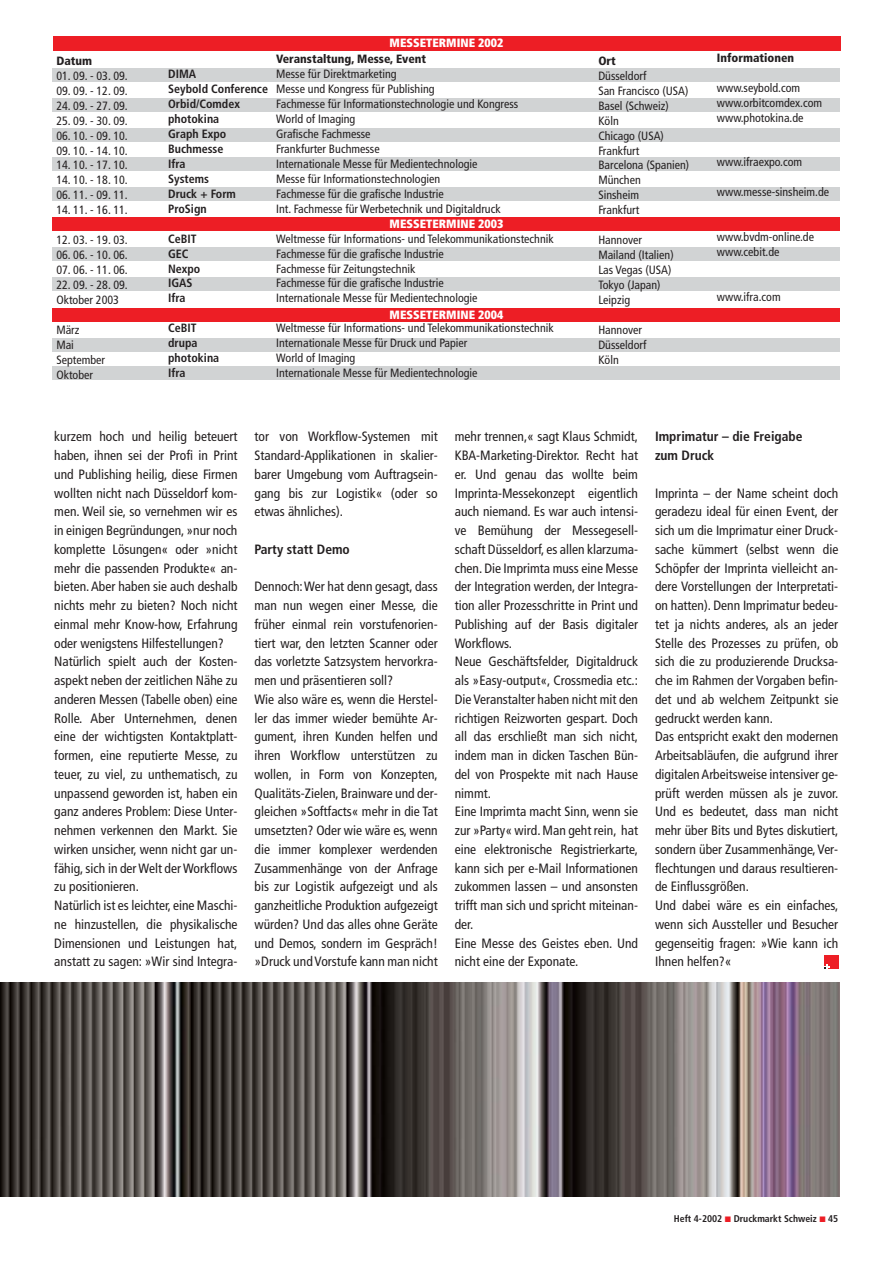
<style>
.page{position:relative;width:893px;height:1262px;background:#fff}
.page>*{position:absolute;margin:0;border:0;box-sizing:border-box;transform-origin:0 0}
.t1{font:condensed 13.5px/18.8px "Frutiger";color:#231f20}
.t2{font:700 condensed 13.5px/18.8px "Frutiger";color:#231f20}
.t3{font:condensed 12px/15px "Frutiger";color:#231f20}
.t4{font:700 condensed 12px "Frutiger";color:#231f20}
.t5{font:900 condensed 12px "Frutiger";color:#fff}
.t6{font:900 condensed 12px "Frutiger";color:#231f20}
.t7{font:700 condensed 9.75px "Frutiger";color:#231f20}
.s1{font-weight:700}
</style>
<div class="page">
<img style="left:0;top:982px;width:839px;height:214px">
<div style="left:53px;top:68px;width:786px;height:14px;background:#d1d3d4"></div>
<div style="left:53px;top:98px;width:786px;height:14px;background:#d1d3d4"></div>
<div style="left:53px;top:128px;width:786px;height:13px;background:#d1d3d4"></div>
<div style="left:53px;top:157px;width:786px;height:14px;background:#d1d3d4"></div>
<div style="left:53px;top:187px;width:786px;height:14px;background:#d1d3d4"></div>
<div style="left:53px;top:217px;width:786px;height:14px;background:#ed1e25"></div>
<div style="left:53px;top:247px;width:786px;height:14px;background:#d1d3d4"></div>
<div style="left:53px;top:276px;width:786px;height:14px;background:#d1d3d4"></div>
<div style="left:53px;top:338px;width:786px;height:13px;background:#d1d3d4"></div>
<div style="left:53px;top:308px;width:786px;height:13px;background:#ed1e25"></div>
<div style="left:53px;top:366px;width:786px;height:13px;background:#d1d3d4"></div>
<div style="left:53px;top:36px;width:787px;height:15px;background:#ed1e25"></div>
<div style="left:824px;top:955px;width:14px;height:14px;background:#ed1e25"></div>
<svg style="left:824px;top:964px;width:5px;height:5px"></svg>
<p class="t6" style="left:56px;top:56px;width:37px">Datum</p>
<p class="t3" style="left:56px;top:69px;width:73px">01. 09. - 03. 09.</p>
<p class="t3" style="left:56px;top:84px;width:73px">09. 09. - 12. 09.</p>
<p class="t3" style="left:56px;top:99px;width:73px">24. 09. - 27. 09.</p>
<p class="t3" style="left:56px;top:114px;width:73px">25. 09. - 30. 09.</p>
<p class="t3" style="left:56px;top:129px;width:73px">06. 10. - 09. 10.</p>
<p class="t3" style="left:56px;top:144px;width:73px">09. 10. - 14. 10.</p>
<p class="t3" style="left:56px;top:159px;width:73px">14. 10. - 17. 10.</p>
<p class="t3" style="left:56px;top:174px;width:73px">14. 10. - 18. 10.</p>
<p class="t3" style="left:56px;top:189px;width:73px">06. 11. - 09. 11.</p>
<p class="t3" style="left:56px;top:203px;width:73px">14. 11. - 16. 11.</p>
<p class="t3" style="left:56px;top:233px;width:73px">12. 03. - 19. 03.</p>
<p class="t3" style="left:56px;top:248px;width:73px">06. 06. - 10. 06.</p>
<p class="t3" style="left:56px;top:263px;width:73px">07. 06. - 11. 06.</p>
<p class="t3" style="left:56px;top:278px;width:73px">22. 09. - 28. 09.<br>Oktober 2003</p>
<p class="t3" style="left:56px;top:323px;width:50px">März<br>Mai<br>September<br>Oktober</p>
<p class="t5" style="left:389px;top:38px;width:115px">MESSETERMINE 2002</p>
<p class="t6" style="left:276px;top:54px;width:152px">Veranstaltung, Messe, Event</p>
<p class="t3" style="left:168px;top:68px;width:268px;text-indent:108px">Messe für Direktmarketing<br><span class="s1">Seybold Conference</span> Messe und Kongress für Publishing<br><span class="s1">Orbid/Comdex</span></p>
<p class="t4" style="left:168px;top:69px;width:30px">DIMA</p>
<p class="t3" style="left:276px;top:98px;width:244px">Fachmesse für Informationstechnologie und Kongress</p>
<p class="t4" style="left:168px;top:114px;width:53px">photokina</p>
<p class="t3" style="left:276px;top:112px;width:81px">World of Imaging</p>
<p class="t4" style="left:168px;top:129px;width:60px">Graph Expo</p>
<p class="t3" style="left:276px;top:127px;width:96px">Grafische Fachmesse</p>
<p class="t4" style="left:168px;top:144px;width:57px">Buchmesse</p>
<p class="t3" style="left:276px;top:142px;width:105px">Frankfurter Buchmesse</p>
<p class="t4" style="left:168px;top:159px;width:19px">Ifra</p>
<p class="t3" style="left:276px;top:157px;width:203px">Internationale Messe für Medientechnologie</p>
<p class="t4" style="left:168px;top:174px;width:42px">Systems</p>
<p class="t3" style="left:276px;top:172px;width:165px">Messe für Informationstechnologien</p>
<p class="t4" style="left:168px;top:189px;width:69px">Druck + Form</p>
<p class="t3" style="left:276px;top:187px;width:169px">Fachmesse für die grafische Industrie</p>
<p class="t4" style="left:168px;top:204px;width:40px">ProSign</p>
<p class="t3" style="left:276px;top:202px;width:226px">Int. Fachmesse für Werbetechnik und Digitaldruck</p>
<p class="t4" style="left:168px;top:234px;width:30px">CeBIT</p>
<p class="t3" style="left:276px;top:232px;width:279px">Weltmesse für Informations- und Telekommunikationstechnik</p>
<p class="t4" style="left:168px;top:248px;width:22px">GEC</p>
<p class="t3" style="left:276px;top:247px;width:169px">Fachmesse für die grafische Industrie</p>
<p class="t4" style="left:168px;top:263px;width:34px">Nexpo</p>
<p class="t3" style="left:276px;top:262px;width:141px">Fachmesse für Zeitungstechnik</p>
<p class="t4" style="left:168px;top:278px;width:26px">IGAS</p>
<p class="t3" style="left:276px;top:277px;width:169px">Fachmesse für die grafische Industrie</p>
<p class="t4" style="left:168px;top:293px;width:19px">Ifra</p>
<p class="t3" style="left:276px;top:292px;width:203px">Internationale Messe für Medientechnologie</p>
<p class="t4" style="left:168px;top:323px;width:30px">CeBIT</p>
<p class="t3" style="left:276px;top:321px;width:279px">Weltmesse für Informations- und Telekommunikationstechnik</p>
<p class="t4" style="left:168px;top:338px;width:31px">drupa</p>
<p class="t3" style="left:276px;top:336px;width:193px">Internationale Messe für Druck und Papier</p>
<p class="t4" style="left:168px;top:353px;width:53px">photokina</p>
<p class="t3" style="left:276px;top:351px;width:81px">World of Imaging</p>
<p class="t4" style="left:168px;top:368px;width:19px">Ifra</p>
<p class="t3" style="left:276px;top:366px;width:203px">Internationale Messe für Medientechnologie</p>
<p class="t5" style="left:389px;top:219px;width:115px">MESSETERMINE 2003</p>
<p class="t5" style="left:389px;top:310px;width:115px">MESSETERMINE 2004</p>
<p class="t6" style="left:598px;top:56px;width:19px">Ort</p>
<p class="t3" style="left:598px;top:69px;width:92px">Düsseldorf<br>San Francisco (USA)<br>Basel (Schweiz)<br>Köln<br>Chicago (USA)<br>Frankfurt<br>Barcelona (Spanien)<br>München<br>Sinsheim<br>Frankfurt</p>
<p class="t3" style="left:598px;top:233px;width:77px">Hannover<br>Mailand (Italien)<br>Las Vegas (USA)<br>Tokyo (Japan)<br>Leipzig</p>
<p class="t3" style="left:598px;top:323px;width:49px">Hannover<br>Düsseldorf<br>Köln</p>
<p class="t6" style="left:717px;top:53px;width:79px">Informationen</p>
<p class="t3" style="left:717px;top:81px;width:107px">www.seybold.com www.orbitcomdex.com www.photokina.de</p>
<p class="t3" style="left:717px;top:156px;width:87px">www.ifraexpo.com</p>
<p class="t3" style="left:717px;top:186px;width:114px">www.messe-sinsheim.de</p>
<p class="t3" style="left:717px;top:230px;width:99px">www.bvdm-online.de www.cebit.de</p>
<p class="t3" style="left:717px;top:290px;width:65px">www.ifra.com</p>
<p class="t1" style="left:54px;top:428px;width:185px">kurzem hoch und heilig beteuert haben, ihnen sei der Profi in Print und Publishing heilig, diese Firmen wollten nicht nach Düsseldorf kom&shy;men. Weil sie, so vernehmen wir es in einigen Begründungen, »nur noch komplette Lösungen« oder »nicht mehr die passenden Produkte« an&shy;bieten. Aber haben sie auch deshalb nichts mehr zu bieten? Noch nicht einmal mehr Know-how, Erfahrung oder wenigstens Hilfestellungen?<br>Natürlich spielt auch der Kosten&shy;aspekt neben der zeitlichen Nähe zu anderen Messen (Tabelle oben) eine Rolle. Aber Unternehmen, denen eine der wichtigsten Kontaktplatt&shy;formen, eine reputierte Messe, zu teuer, zu viel, zu unthematisch, zu unpassend geworden ist, haben ein ganz anderes Problem: Diese Unter&shy;nehmen verkennen den Markt. Sie wirken unsicher, wenn nicht gar un&shy;fähig, sich in der Welt der Workflows zu positionieren.<br>Natürlich ist es leichter, eine Maschi&shy;ne hinzustellen, die physikalische Dimensionen und Leistungen hat, anstatt zu sagen: »Wir sind Integra-</p>
<p class="t1" style="left:254px;top:428px;width:185px;text-align:justify">tor von Workflow-Systemen mit Standard-Applikationen in skalier&shy;barer Umgebung vom Auftragsein&shy;gang bis zur Logistik« (oder so etwas ähnliches).</p>
<p class="t2" style="left:254px;top:541px;width:97px">Party statt Demo</p>
<p class="t1" style="left:254px;top:578px;width:185px">Dennoch:Wer hat denn gesagt, dass man nun wegen einer Messe, die früher einmal rein vorstufenorien&shy;tiert war, den letzten Scanner oder das vorletzte Satzsystem hervorkra&shy;men und präsentieren soll?<br>Wie also wäre es, wenn die Herstel&shy;ler das immer wieder bemühte Ar&shy;gument, ihren Kunden helfen und ihren Workflow unterstützen zu wollen, in Form von Konzepten, Qualitäts-Zielen, Brainware und der&shy;gleichen »Softfacts« mehr in die Tat umsetzten? Oder wie wäre es, wenn die immer komplexer werdenden Zusammenhänge von der Anfrage bis zur Logistik aufgezeigt und als ganzheitliche Produktion aufgezeigt würden? Und das alles ohne Geräte und Demos, sondern im Gespräch! »Druck und Vorstufe kann man nicht</p>
<p class="t1" style="left:455px;top:428px;width:185px">mehr trennen,« sagt Klaus Schmidt,<br>KBA-Marketing-Direktor. Recht hat er. Und genau das wollte beim<br>Imprinta-Messekonzept eigentlich auch niemand. Es war auch intensi&shy;ve Bemühung der Messegesell&shy;schaft Düsseldorf, es allen klarzuma&shy;chen. Die Imprimta muss eine Messe der Integration werden, der Integra&shy;tion aller Prozesschritte in Print und<br>Publishing auf der Basis digitaler<br>Workflows.<br>Neue Geschäftsfelder, Digitaldruck als »Easy-output«, Crossmedia etc.:<br>Die Veranstalter haben nicht mit den richtigen Reizworten gespart. Doch all das erschließt man sich nicht, indem man in dicken Taschen Bün&shy;del von Prospekte mit nach Hause nimmt.<br>Eine Imprimta macht Sinn, wenn sie zur »Party« wird. Man geht rein, hat eine elektronische Registrierkarte, kann sich per e-Mail Informationen zukommen lassen – und ansonsten trifft man sich und spricht miteinan&shy;der.<br>Eine Messe des Geistes eben. Und nicht eine der Exponate.</p>
<p class="t2" style="left:655px;top:428px;width:149px">Imprimatur – die Freigabe zum Druck</p>
<p class="t1" style="left:655px;top:484px;width:185px">Imprinta – der Name scheint doch geradezu ideal für einen Event, der sich um die Imprimatur einer Druck&shy;sache kümmert (selbst wenn die<br>Schöpfer der Imprinta vielleicht an&shy;dere Vorstellungen der Interpretati&shy;on hatten). Denn Imprimatur bedeu&shy;tet ja nichts anderes, als an jeder<br>Stelle des Prozesses zu prüfen, ob sich die zu produzierende Drucksa&shy;che im Rahmen der Vorgaben befin&shy;det und ab welchem Zeitpunkt sie gedruckt werden kann.<br>Das entspricht exakt den modernen<br>Arbeitsabläufen, die aufgrund ihrer digitalen Arbeitsweise intensiver ge&shy;prüft werden müssen als je zuvor.<br>Und es bedeutet, dass man nicht mehr über Bits und Bytes diskutiert, sondern über Zusammenhänge, Ver&shy;flechtungen und daraus resultieren&shy;de Einflussgrößen.<br>Und dabei wäre es ein einfaches, wenn sich Aussteller und Besucher gegenseitig fragen: »Wie kann ich<br>Ihnen helfen?«</p>
<p class="t7" style="left:674px;top:1214px;width:166px">Heft 4-2002 Druckmarkt Schweiz 45</p>
</div>
